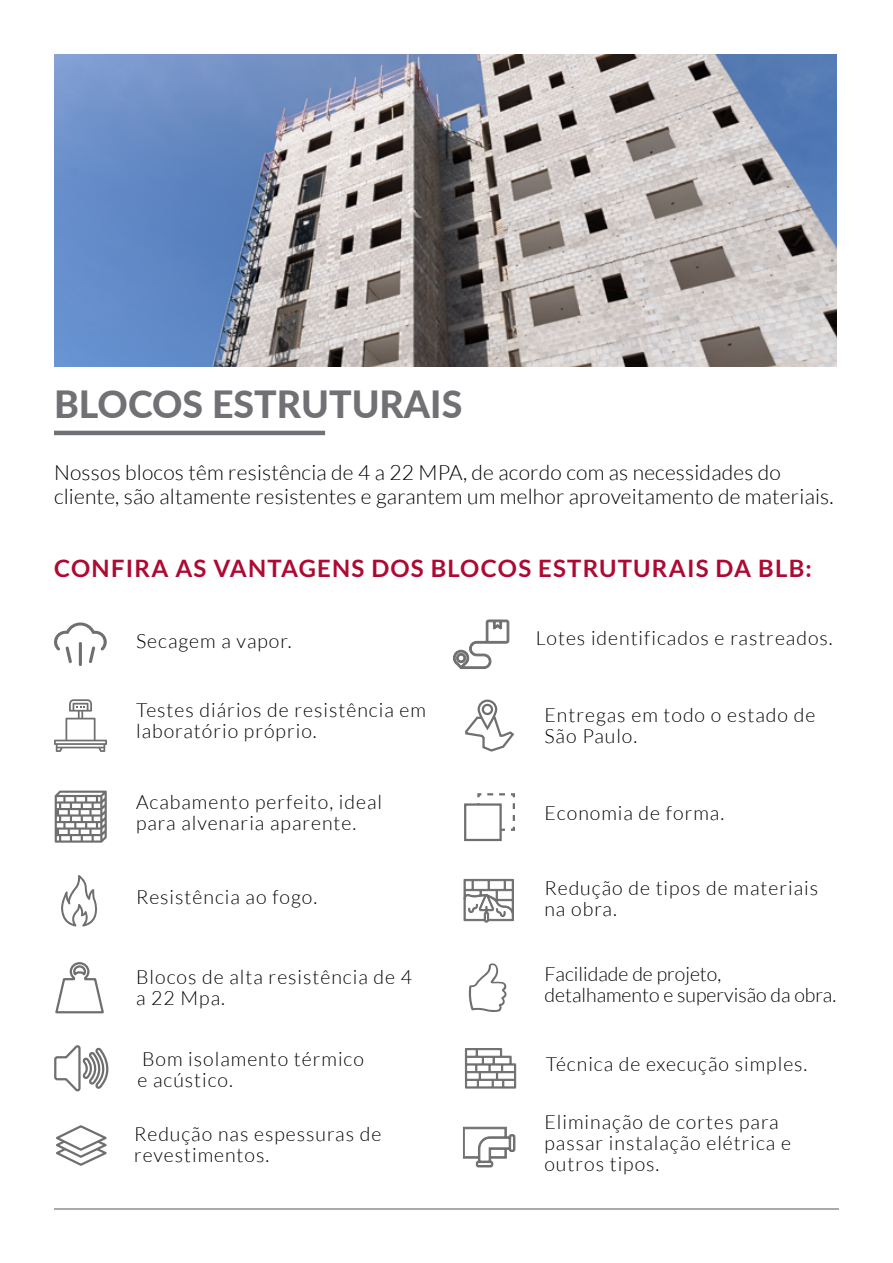
<style>
.page{position:relative;width:893px;height:1263px;background:#fff}
.page>*{position:absolute;margin:0;border:0;box-sizing:border-box;transform-origin:0 0}
.t1{font:800 37.5px "Lato";color:#717074}
.t2{font:700 24px "Lato";letter-spacing:.05em;color:#ad0a33}
.t3{font:300 21px/24px "Lato";letter-spacing:.01em;color:#000}
.t4{font:300 19.5px/21px "Lato";letter-spacing:.05em;color:#000}
.t5{font:300 19.5px/21px "Lato";color:#000}
</style>
<div class="page">
<hr style="left:54px;top:1208px;width:785px;height:1px;background:#575756">
<img style="left:54px;top:54px;width:783px;height:313px">
<hr style="left:54px;top:431px;width:271px;height:4px;background:#717074">
<svg style="left:54px;top:1045px;width:55px;height:47px"></svg>
<svg style="left:55px;top:962px;width:49px;height:52px"></svg>
<svg style="left:55px;top:790px;width:52px;height:53px"></svg>
<svg style="left:463px;top:878px;width:51px;height:45px"></svg>
<svg style="left:54px;top:622px;width:53px;height:44px"></svg>
<svg style="left:61px;top:875px;width:36px;height:51px"></svg>
<svg style="left:453px;top:620px;width:56px;height:49px"></svg>
<svg style="left:463px;top:1127px;width:52px;height:40px"></svg>
<svg style="left:468px;top:963px;width:39px;height:49px"></svg>
<svg style="left:465px;top:716px;width:50px;height:36px"></svg>
<svg style="left:479px;top:701px;width:17px;height:27px"></svg>
<div style="left:478px;top:699px;width:19px;height:30px;border:2px solid #706f6f;border-radius:9px"></div>
<div style="left:483px;top:705px;width:9px;height:9px;background:#fff;border-radius:50%"></div>
<div style="left:482px;top:704px;width:11px;height:11px;border:2px solid #706f6f;border-radius:50%"></div>
<svg style="left:54px;top:699px;width:53px;height:53px"></svg>
<svg style="left:465px;top:1048px;width:51px;height:40px"></svg>
<svg style="left:56px;top:1125px;width:51px;height:41px"></svg>
<svg style="left:477px;top:793px;width:38px;height:38px"></svg>
<div style="left:464px;top:803px;width:38px;height:38px;background:#fff;border:2px solid #706f6f"></div>
<h1 class="t1" style="left:54px;top:376px;width:410px">BLOCOS ESTRUTURAIS</h1>
<p class="t3" style="left:54px;top:461px;width:781px">Nossos blocos têm resistência de 4 a 22 MPA, de acordo com as necessidades do cliente, são altamente resistentes e garantem um melhor aproveitamento de materiais.</p>
<p class="t2" style="left:54px;top:554px;width:759px">CONFIRA AS VANTAGENS DOS BLOCOS ESTRUTURAIS DA BLB:</p>
<p class="t4" style="left:136px;top:630px;width:157px">Secagem a vapor.</p>
<p class="t4" style="left:136px;top:699px;width:291px">Testes diários de resistência em laboratório próprio.</p>
<p class="t4" style="left:136px;top:791px;width:248px">Acabamento perfeito, ideal para alvenaria aparente.</p>
<p class="t4" style="left:136px;top:887px;width:183px">Resistência ao fogo.</p>
<p class="t4" style="left:136px;top:967px;width:278px">Blocos de alta resistência de 4 a 22 Mpa.</p>
<p class="t4" style="left:137px;top:1048px;width:228px">Bom isolamento térmico e acústico.</p>
<p class="t4" style="left:134px;top:1123px;width:249px">Redução nas espessuras de revestimentos.</p>
<p class="t4" style="left:536px;top:627px;width:298px">Lotes identificados e rastreados.</p>
<p class="t4" style="left:544px;top:704px;width:272px">Entregas em todo o estado de<br>São Paulo.</p>
<p class="t4" style="left:544px;top:803px;width:181px">Economia de forma.</p>
<p class="t4" style="left:544px;top:878px;width:275px">Redução de tipos de materiais na obra.</p>
<p class="t5" style="left:544px;top:964px;width:293px">Facilidade de projeto, detalhamento e supervisão da obra.</p>
<p class="t4" style="left:546px;top:1054px;width:263px">Técnica de execução simples.</p>
<p class="t4" style="left:544px;top:1111px;width:248px">Eliminação de cortes para passar instalação elétrica e outros tipos.</p>
</div>
